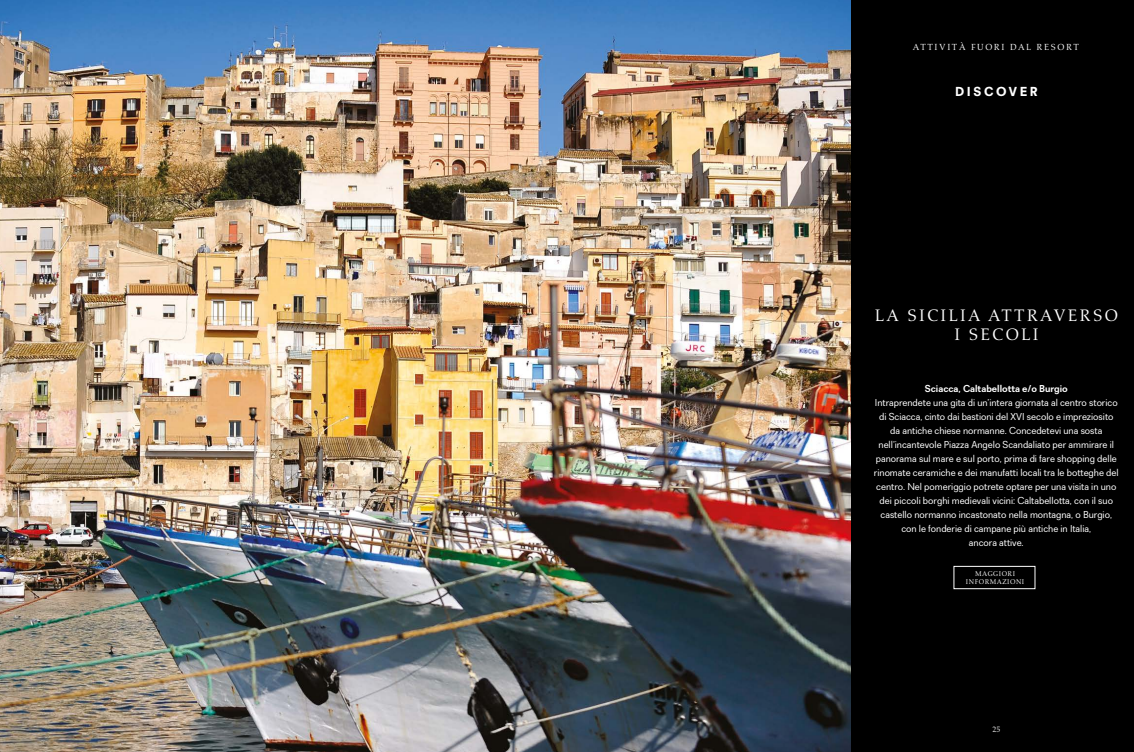
<style>
.page{position:relative;width:1134px;height:752px;background:#fff}
.page>*{position:absolute;margin:0;border:0;box-sizing:border-box;transform-origin:0 0}
.t1{font:17px/19px "Aldus";letter-spacing:.13em;color:#fff;text-align:center}
.t2{font:800 13px "Recta";letter-spacing:.2em;color:#fff}
.t3{font:10px/14px "Recta";color:#fff;text-align:center}
.t4{font:700 10px "Recta";color:#fff}
.t5{font:9px "Aldus";letter-spacing:.18em;color:#fff}
.t6{font:8px "Aldus";color:#fff}
.t7{font:7px/8.4px "Aldus";letter-spacing:.07em;color:#fff;text-align:center}
</style>
<div class="page">
<div style="left:850px;top:0;width:284px;height:751px;background:#000"></div>
<div style="left:954px;top:566px;width:81px;height:22px;border:1px solid #fff"></div>
<img style="left:0;top:0;width:850px;height:751px">
<p class="t5" style="left:913px;top:42px;width:168px">ATTIVITÀ FUORI DAL RESORT</p>
<h2 class="t2" style="left:955px;top:83px;width:84px">DISCOVER</h2>
<h1 class="t1" style="left:875px;top:306px;width:245px">LA SICILIA ATTRAVERSO<br>I SECOLI</h1>
<p class="t4" style="left:925px;top:382px;width:144px">Sciacca, Caltabellotta e/o Burgio</p>
<p class="t3" style="left:874px;top:395px;width:246px">Intraprendete una gita di un’intera giornata al centro storico di Sciacca, cinto dai bastioni del XVI secolo e impreziosito da antiche chiese normanne. Concedetevi una sosta nell’incantevole Piazza Angelo Scandaliato per ammirare il panorama sul mare e sul porto, prima di fare shopping delle rinomate ceramiche e dei manufatti locali tra le botteghe del centro. Nel pomeriggio potrete optare per una visita in uno dei piccoli borghi medievali vicini: Caltabellotta, con il suo castello normanno incastonato nella montagna, o Burgio, con le fonderie di campane più antiche in Italia,<br>ancora attive.</p>
<p class="t7" style="left:966px;top:569px;width:60px">MAGGIORI<br>INFORMAZIONI</p>
<p class="t6" style="left:992px;top:724px;width:9px">25</p>
</div>
